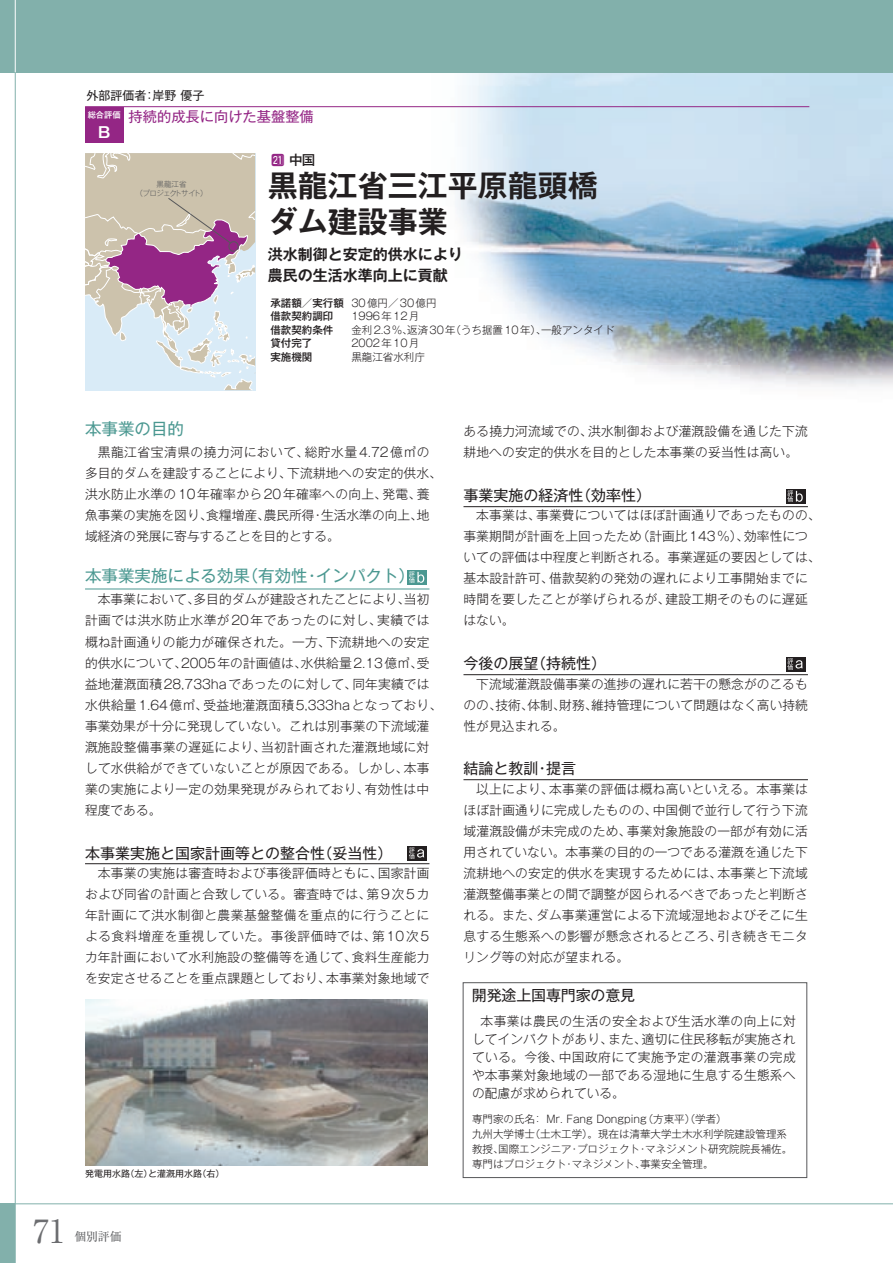
<style>
.page{position:relative;width:893px;height:1263px;background:#fff}
.page>*{position:absolute;margin:0;border:0;box-sizing:border-box;transform-origin:0 0}
.t1{font:32.1px "Ryumin Pro";color:#6c6d70}
.t2{font:700 30px/36px "Gothic MB101 Pro De";color:#231f20}
.t3{font:16.5px "Gothic MB101 Pro";color:#4b9891}
.t4{font:15px "Gothic MB101 Pro";color:#231f20}
.t5{font:700 15px/21px "Gothic MB101 Pro De";color:#231f20}
.t6{font:700 15px "Gothic MB101 Pro De";color:#fff}
.t7{font:14.25px "Gothic MB101 Pro";color:#942685}
.t8{font:13.5px "Ftgin Hround Two";color:#942685}
.t9{font:300 12.75px/21px "Gothic MB101 Pro";letter-spacing:.015em;color:#231f20}
.t10{font:12px "Gothic MB101 Pro";color:#231f20}
.t11{font:12px "Ryumin Pro";color:#57585a}
.t12{font:300 10.5px/15px "Gothic MB101 Pro";color:#231f20}
.t13{font:500 10.5px/13.5px "Gothic MB101 Pro";color:#231f20}
.t14{font:9px "Gothic MB101 Pro";color:#231f20}
.t15{font:500 8.25px "Gothic MB101 Pro";color:#fff}
.t16{font:300 7.5px/9px "Gothic MB101 Pro";letter-spacing:-.1em;color:#57585a;text-align:center}
.s1{font-family:"Gothic MB101 Pro";font-weight:500;color:#231f20}
.s2{font-weight:300}
</style>
<div class="page">
<img style="left:432px;top:72px;width:461px;height:315px">
<hr style="left:85px;top:106px;width:724px;height:1px;background:#942685">
<hr style="left:85px;top:589px;width:344px;height:1px;background:#4b9891">
<hr style="left:85px;top:863px;width:344px;height:1px;background:#231f20">
<div style="left:408px;top:570px;width:19px;height:14px;background:#4b9891"></div>
<svg style="left:409px;top:571px;width:15px;height:12px"></svg>
<div style="left:408px;top:846px;width:19px;height:14px;background:#231f20"></div>
<svg style="left:409px;top:847px;width:15px;height:12px"></svg>
<hr style="left:463px;top:506px;width:345px;height:1px;background:#231f20">
<hr style="left:463px;top:674px;width:345px;height:1px;background:#231f20">
<hr style="left:463px;top:779px;width:345px;height:1px;background:#231f20">
<div style="left:786px;top:489px;width:19px;height:14px;background:#231f20"></div>
<svg style="left:787px;top:490px;width:16px;height:12px"></svg>
<div style="left:786px;top:657px;width:19px;height:14px;background:#231f20"></div>
<svg style="left:787px;top:658px;width:16px;height:12px"></svg>
<div style="left:85px;top:107px;width:38px;height:35px;background:#942685"></div>
<div style="left:463px;top:982px;width:344px;height:196px;border:1px solid #57585a"></div>
<svg style="left:85px;top:153px;width:171px;height:237px;background:#ccbfc5"></svg>
<img style="left:86px;top:999px;width:342px;height:166px">
<hr style="left:0;top:1203px;width:893px;height:1px;background:#82b0ab">
<hr style="left:15px;top:0;width:1px;height:1263px;background:#82b0ab">
<div style="left:0;top:1203px;width:15px;height:60px;background:#82b0ab"></div>
<div style="left:0;top:0;width:893px;height:72px;background:#82b0ab"></div>
<hr style="left:15px;top:0;width:1px;height:72px;background:#fff">
<p class="t10" style="left:86px;top:86px;width:119px">外部評価者：岸野 優子</p>
<p class="t7" style="left:129px;top:105px;width:187px">持続的成長に向けた基盤整備</p>
<p class="t6" style="left:98px;top:120px;width:14px">B</p>
<p class="t15" style="left:88px;top:108px;width:34px">総合評価</p>
<p class="t16" style="left:135px;top:179px;width:74px">黒龍江省<br>（プロジェクトサイト）</p>
<p class="t8" style="left:271px;top:154px;width:46px">@1<span class="s1">中国</span></p>
<p class="t2" style="left:268px;top:163px;width:331px">黒龍江省三江平原龍頭橋ダム建設事業</p>
<p class="t5" style="left:268px;top:242px;width:196px">洪水制御と安定的供水により農民の生活水準向上に貢献</p>
<p class="t13" style="left:270px;top:295px;width:168px">承諾額／実行額 <span class="s2">30億円／30億円</span>借款契約調印</p>
<p class="t12" style="left:351px;top:307px;width:70px">1996年12月</p>
<p class="t13" style="left:270px;top:322px;width:64px">借款契約条件</p>
<p class="t12" style="left:351px;top:321px;width:265px">金利2.3%、返済30年（うち据置10年）、一般アンタイド</p>
<p class="t13" style="left:270px;top:335px;width:43px">貸付完了</p>
<p class="t12" style="left:351px;top:334px;width:70px">2002年10月</p>
<p class="t13" style="left:270px;top:349px;width:43px">実施機関</p>
<p class="t12" style="left:351px;top:348px;width:75px">黒龍江省水利庁</p>
<p class="t3" style="left:85px;top:415px;width:100px">本事業の目的</p>
<p class="t9" style="left:85px;top:440px;width:358px;text-indent:13px">黒龍江省宝清県の撓力河において、総貯水量4.72億㎥の多目的ダムを建設することにより、下流耕地への安定的供水、洪水防止水準の10年確率から20年確率への向上、発電、養魚事業の実施を図り、食糧増産、農民所得・生活水準の向上、地域経済の発展に寄与することを目的とする。</p>
<p class="t3" style="left:85px;top:562px;width:331px">本事業実施による効果（有効性・インパクト）</p>
<p class="t9" style="left:85px;top:587px;width:359px;text-indent:13px">本事業において、多目的ダムが建設されたことにより、当初計画では洪水防止水準が20年であったのに対し、実績では概ね計画通りの能力が確保された。一方、下流耕地への安定的供水について、2005年の計画値は、水供給量2.13億㎥、受益地灌漑面積28,733haであったのに対して、同年実績では水供給量1.64億㎥、受益地灌漑面積5,333haとなっており、事業効果が十分に発現していない。これは別事業の下流域灌漑施設整備事業の遅延により、当初計画された灌漑地域に対して水供給ができていないことが原因である。しかし、本事業の実施により一定の効果発現がみられており、有効性は中程度である。</p>
<p class="t4" style="left:85px;top:840px;width:309px">本事業実施と国家計画等との整合性（妥当性）</p>
<p class="t9" style="left:85px;top:860px;width:346px;text-align:justify;text-indent:13px">本事業の実施は審査時および事後評価時ともに、国家計画および同省の計画と合致している。審査時では、第9次5カ年計画にて洪水制御と農業基盤整備を重点的に行うことによる食料増産を重視していた。事後評価時では、第10次5カ年計画において水利施設の整備等を通じて、食料生産能力を安定させることを重点課題としており、本事業対象地域で</p>
<p class="t14" style="left:85px;top:1166px;width:141px">発電用水路（左）と灌漑用水路（右）</p>
<p class="t1" style="left:33px;top:1206px;width:34px">71</p>
<p class="t11" style="left:75px;top:1227px;width:49px">個別評価</p>
<p class="t9" style="left:463px;top:419px;width:346px">ある撓力河流域での、洪水制御および灌漑設備を通じた下流耕地への安定的供水を目的とした本事業の妥当性は高い。</p>
<p class="t4" style="left:463px;top:483px;width:189px">事業実施の経済性（効率性）</p>
<p class="t9" style="left:463px;top:503px;width:359px;text-indent:13px">本事業は、事業費についてはほぼ計画通りであったものの、事業期間が計画を上回ったため（計画比143％）、効率性についての評価は中程度と判断される。事業遅延の要因としては、基本設計許可、借款契約の発効の遅れにより工事開始までに時間を要したことが挙げられるが、建設工期そのものに遅延はない。</p>
<p class="t4" style="left:463px;top:651px;width:144px">今後の展望（持続性）</p>
<p class="t9" style="left:463px;top:671px;width:346px;text-align:justify;text-indent:13px">下流域灌漑設備事業の進捗の遅れに若干の懸念がのこるものの、技術、体制、財務、維持管理について問題はなく高い持続性が見込まれる。</p>
<p class="t4" style="left:463px;top:756px;width:114px">結論と教訓・提言</p>
<p class="t9" style="left:463px;top:776px;width:346px;text-align:justify;text-indent:13px">以上により、本事業の評価は概ね高いといえる。本事業はほぼ計画通りに完成したものの、中国側で並行して行う下流域灌漑設備が未完成のため、事業対象施設の一部が有効に活用されていない。本事業の目的の一つである灌漑を通じた下流耕地への安定的供水を実現するためには、本事業と下流域灌漑整備事業との間で調整が図られるべきであったと判断される。また、ダム事業運営による下流域湿地およびそこに生息する生態系への影響が懸念されるところ、引き続きモニタリング等の対応が望まれる。</p>
<p class="t4" style="left:472px;top:983px;width:165px">開発途上国専門家の意見</p>
<p class="t9" style="left:472px;top:1010px;width:325px;line-height:18px;text-align:justify;text-indent:9px">本事業は農民の生活の安全および生活水準の向上に対してインパクトがあり、また、適切に住民移転が実施されている。今後、中国政府にて実施予定の灌漑事業の完成や本事業対象地域の一部である湿地に生息する生態系への配慮が求められている。</p>
<p class="t12" style="left:472px;top:1110px;width:322px">専門家の氏名： Mr. Fang Dongping（方東平）（学者）<br>九州大学博士（土木工学）。現在は清華大学土木水利学院建設管理系教授、国際エンジニア・プロジェクト・マネジメント研究院院長補佐。専門はプロジェクト・マネジメント、事業安全管理。</p>
</div>
